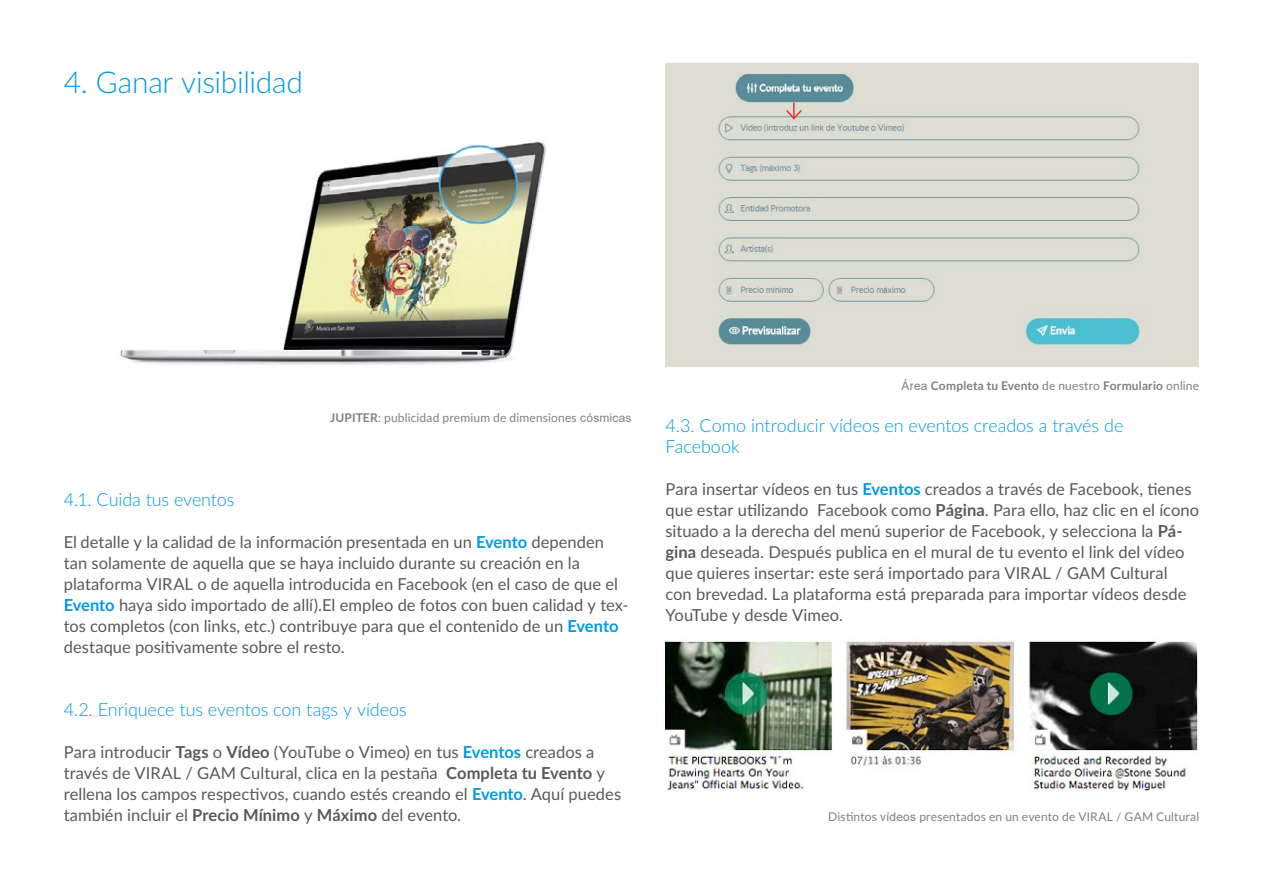
<style>
.page{position:relative;width:1263px;height:893px;background:#fff}
.page>*{position:absolute;margin:0;border:0;box-sizing:border-box;transform-origin:0 0}
.t1{font:300 30px "Lato";letter-spacing:-.01em;color:#009ae4}
.t2{font:300 18px/21px "Lato";letter-spacing:-.005em;color:#009ae4}
.t3{font:16.5px/21px "Lato";color:#595959}
.t4{font:12px "Lato";letter-spacing:.015em;color:#808080}
.t5{font:700 12px "Lato";letter-spacing:.015em;color:#808080}
.s1{font-weight:700}
.s2{font-family:"Arial"}
.s3{font-weight:700;color:#009ae4}
.s4{font-family:"Arial";font-weight:400}
.s5{font-weight:400}
</style>
<div class="page">
<img style="left:120px;top:141px;width:426px;height:224px">
<div style="left:665px;top:64px;width:534px;height:303px;background:#ddddd2"></div>
<img style="left:717px;top:116px;width:423px;height:229px">
<img style="left:665px;top:638px;width:533px;height:153px">
<img style="left:735px;top:73px;width:118px;height:30px">
<svg style="left:784px;top:102px;width:19px;height:19px"></svg>
<h1 class="t1" style="left:64px;top:61px;width:241px">4. Ganar visibilidad</h1>
<p class="t4" style="left:330px;top:409px;width:303px"><span class="s1">JUPITER</span>: publicidad premium de dimensiones <span class="s2">cósmicas</span></p>
<p class="t2" style="left:64px;top:488px;width:172px">4.1. Cuida tus eventos</p>
<p class="t3" style="left:64px;top:530px;width:566px">El detalle y la calidad de la información presentada en un <span class="s3">Evento</span> dependen tan solamente de aquella que se haya incluido durante su creación en la plataforma VIRAL o de aquella introducida en Facebook (en el caso de que el <span class="s3">Evento</span> haya sido importado de allí).El empleo de fotos con buen calidad y tex&shy;tos completos (con links, etc.) contribuye para que el contenido de un <span class="s3">Evento </span>destaque positivamente sobre el resto.</p>
<p class="t2" style="left:64px;top:698px;width:344px">4.2. Enriquece tus eventos con tags y vídeos</p>
<p class="t3" style="left:64px;top:740px;width:559px">Para introducir <span class="s1">Tags</span> o <span class="s1">Vídeo</span> (YouTube o Vimeo) en tus <span class="s3">Eventos</span> creados a través de VIRAL / GAM Cultural, clica en la pestaña <span class="s1">Completa tu Evento</span> y rellena los campos respectivos, cuando estés creando el <span class="s3">Evento</span>. Aquí puedes también incluir el <span class="s1">Precio Mínimo</span> y <span class="s1">Máximo</span> del evento.</p>
<p class="t5" style="left:902px;top:377px;width:299px"><span class="s4">Área</span> Completa tu Evento <span class="s5">de nuestro</span> Formulario <span class="s5">online</span></p>
<p class="t2" style="left:665px;top:414px;width:459px">4.3. Como introducir vídeos en eventos creados a través de<br>Facebook</p>
<p class="t3" style="left:665px;top:478px;width:535px">Para insertar vídeos en tus <span class="s3">Eventos</span> creados a través de Facebook, tienes que estar utilizando Facebook como <span class="s1">Página</span>. Para ello, haz clic en el ícono situado a la derecha del menú superior de Facebook, y selecciona la <span class="s1">Pá&shy;gina</span> deseada. Después publica en el mural de tu evento el link del vídeo que quieres insertar: este será importado para VIRAL / GAM Cultural<br>con brevedad. La plataforma está preparada para importar vídeos desde YouTube y desde Vimeo.</p>
<p class="t4" style="left:828px;top:808px;width:372px">Distintos <span class="s2">vídeos</span> presentados en un evento de VIRAL / GAM Cultural</p>
</div>
